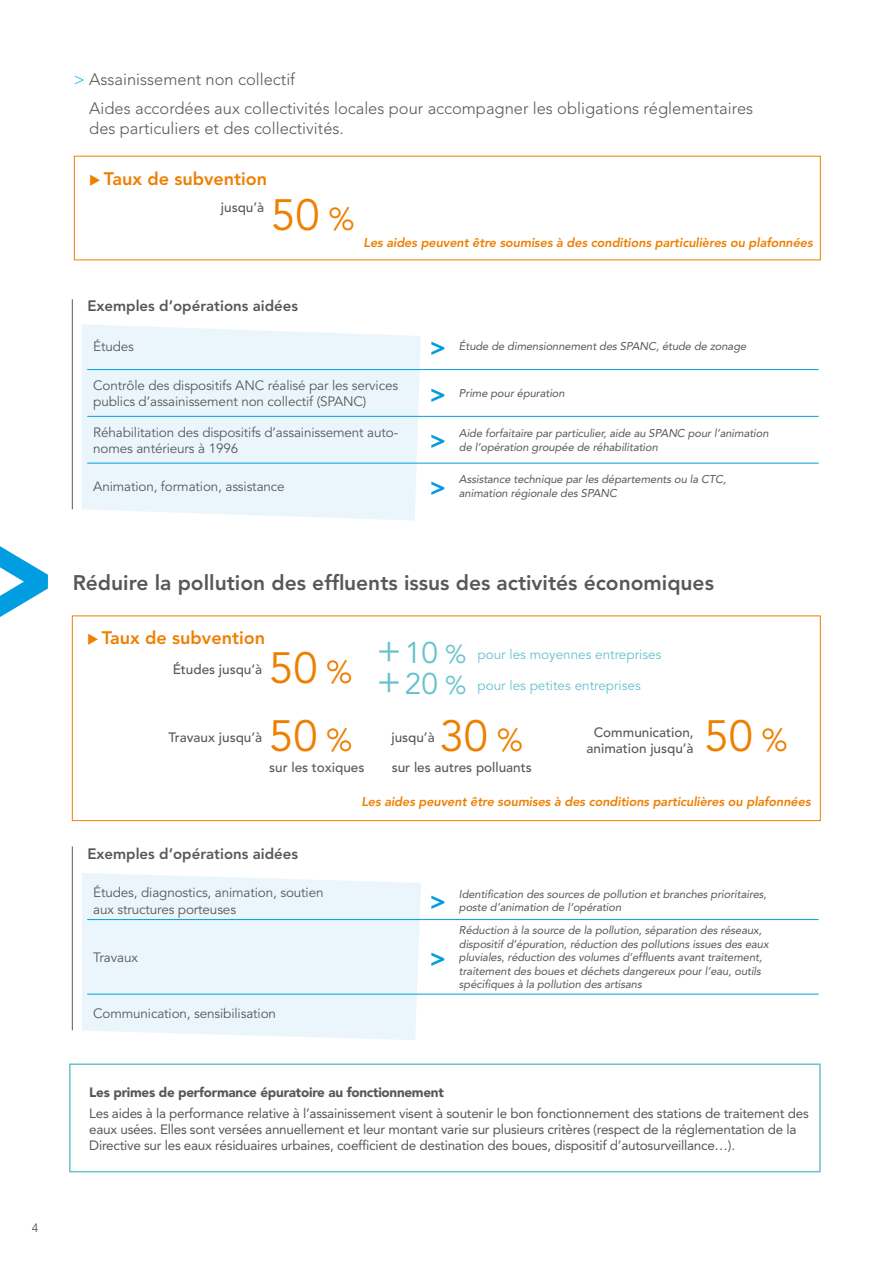
<style>
.page{position:relative;width:893px;height:1263px;background:#fff}
.page>*{position:absolute;margin:0;border:0;box-sizing:border-box;transform-origin:0 0}
.t1{font:800 191.55px "Avenir";color:#009ee0;scale:.75 1}
.t2{font:43.5px/68.6px "Avenir";color:#ee7f00}
.t3{font:29.7px/30.8px "Avenir";color:#66c2cc}
.t4{font:800 25.5px "Avenir";color:#009ee0}
.t5{font:800 21px "Avenir";color:#58585a}
.t6{font:800 18px "Avenir";color:#ee7f00}
.t7{font:300 16.5px/29.7px "Avenir";color:#58585a}
.t8{font:800 15px "Avenir";color:#58585a}
.t9{font:13.5px/16.2px "Avenir";letter-spacing:-.02em;color:#58585a}
.t10{font:13.5px/16.2px "Avenir";letter-spacing:-.01em;color:#58585a}
.t11{font:500 13.5px/16.2px "Avenir";color:#58585a;text-align:center}
.t12{font:13.5px "Avenir";color:#66c2cc}
.t13{font:900 13.5px "Avenir";letter-spacing:-.02em;color:#58585a}
.t14{font:italic 800 12.75px "Avenir";letter-spacing:-.01em;color:#ee7f00}
.t15{font:12px "Avenir";color:#58585a}
.t16{font:italic 11.25px/13.5px "Avenir";letter-spacing:-.01em;color:#58585a}
.s1{color:#00b0e6}
.s2{font-size:31.5px}
.s3{font-size:37.8px}
.s4{font-size:25.5px}
</style>
<div class="page">
<svg style="left:82px;top:873px;width:339px;height:167px;background:#ebf6fc"></svg>
<hr style="left:87px;top:919px;width:336px;height:1px;background:#009ee0">
<hr style="left:423px;top:919px;width:30px;height:1px;background:#009ee0">
<hr style="left:453px;top:919px;width:366px;height:1px;background:#009ee0">
<hr style="left:87px;top:994px;width:336px;height:1px;background:#009ee0">
<hr style="left:423px;top:994px;width:30px;height:1px;background:#009ee0">
<hr style="left:453px;top:994px;width:366px;height:1px;background:#009ee0">
<div style="left:69px;top:1063px;width:752px;height:109px;border:2px solid #66c2cc"></div>
<div style="left:72px;top:615px;width:749px;height:206px;border:1px solid #ee7f00"></div>
<hr style="left:72px;top:846px;width:1px;height:184px;background:#58585a">
<svg style="left:82px;top:324px;width:339px;height:197px;background:#ebf6fc"></svg>
<hr style="left:87px;top:369px;width:336px;height:1px;background:#009ee0">
<hr style="left:423px;top:369px;width:30px;height:1px;background:#009ee0">
<hr style="left:453px;top:369px;width:366px;height:1px;background:#009ee0">
<hr style="left:87px;top:416px;width:336px;height:1px;background:#009ee0">
<hr style="left:423px;top:416px;width:30px;height:1px;background:#009ee0">
<hr style="left:453px;top:416px;width:366px;height:1px;background:#009ee0">
<hr style="left:87px;top:463px;width:336px;height:1px;background:#009ee0">
<hr style="left:423px;top:463px;width:30px;height:1px;background:#009ee0">
<hr style="left:453px;top:463px;width:366px;height:1px;background:#009ee0">
<hr style="left:72px;top:299px;width:1px;height:210px;background:#58585a">
<h1 class="t1" style="left:-36px;top:460px;width:129px">&gt;</h1>
<h3 class="t7" style="left:89px;top:64px;width:665px;text-indent:-15px"><span class="s1">&gt;</span> Assainissement non collectif<br>Aides accordées aux collectivités locales pour accompagner les obligations réglementaires</h3>
<h3 class="t7" style="left:89px;top:114px;width:256px">des particuliers et des collectivités.</h3>
<h3 class="t6" style="left:89px;top:168px;width:179px">◆ Taux de subvention</h3>
<p class="t11" style="left:221px;top:199px;width:45px">jusqu’à</p>
<h2 class="t2" style="left:271px;top:182px;width:85px">50 <span class="s2">%</span></h2>
<p class="t14" style="left:364px;top:235px;width:451px">Les aides peuvent être soumises à des conditions particulières ou plafonnées</p>
<h3 class="t8" style="left:87px;top:297px;width:212px">Exemples d’opérations aidées</h3>
<p class="t10" style="left:93px;top:339px;width:42px">Études</p>
<h3 class="t4" style="left:430px;top:332px;width:18px">&gt;</h3>
<p class="t16" style="left:459px;top:340px;width:289px">Étude de dimensionnement des SPANC, étude de zonage</p>
<p class="t10" style="left:93px;top:378px;width:306px">Contrôle des dispositifs ANC réalisé par les services publics d’assainissement non collectif (SPANC)</p>
<h3 class="t4" style="left:430px;top:379px;width:18px">&gt;</h3>
<p class="t16" style="left:459px;top:387px;width:107px">Prime pour épuration</p>
<p class="t10" style="left:93px;top:424px;width:306px">Réhabilitation des dispositifs d’assainissement auto&shy;nomes antérieurs à 1996</p>
<h3 class="t4" style="left:430px;top:425px;width:18px">&gt;</h3>
<p class="t16" style="left:459px;top:427px;width:311px">Aide forfaitaire par particulier, aide au SPANC pour l’animation de l’opération groupée de réhabilitation</p>
<p class="t10" style="left:93px;top:479px;width:193px">Animation, formation, assistance</p>
<h3 class="t4" style="left:430px;top:472px;width:18px">&gt;</h3>
<p class="t16" style="left:459px;top:473px;width:269px">Assistance technique par les départements ou la CTC, animation régionale des SPANC</p>
<h3 class="t5" style="left:73px;top:570px;width:643px">Réduire la pollution des effluents issus des activités économiques</h3>
<h3 class="t6" style="left:87px;top:627px;width:179px">◆ Taux de subvention</h3>
<p class="t11" style="left:173px;top:661px;width:91px">Études jusqu’à</p>
<h3 class="t3" style="left:376px;top:638px;width:91px"><span class="s3">+</span>10 <span class="s4">% </span><span class="s3">+</span>20 <span class="s4">%</span></h3>
<p class="t12" style="left:477px;top:647px;width:186px">pour les moyennes entreprises</p>
<p class="t12" style="left:477px;top:678px;width:165px">pour les petites entreprises</p>
<h2 class="t2" style="left:269px;top:634px;width:85px">50 <span class="s2">%<br></span>50 <span class="s2">%</span></h2>
<h2 class="t2" style="left:440px;top:703px;width:85px">30 <span class="s2">%</span></h2>
<h2 class="t2" style="left:704px;top:703px;width:85px">50 <span class="s2">%</span></h2>
<p class="t11" style="left:168px;top:730px;width:95px">Travaux jusqu’à</p>
<p class="t11" style="left:391px;top:730px;width:45px">jusqu’à</p>
<p class="t11" style="left:587px;top:724px;width:109px">Communication, animation jusqu’à</p>
<p class="t11" style="left:269px;top:759px;width:97px">sur les toxiques</p>
<p class="t11" style="left:392px;top:759px;width:142px">sur les autres polluants</p>
<h3 class="t8" style="left:87px;top:845px;width:212px">Exemples d’opérations aidées</h3>
<p class="t14" style="left:361px;top:794px;width:451px">Les aides peuvent être soumises à des conditions particulières ou plafonnées</p>
<p class="t10" style="left:93px;top:885px;width:232px">Études, diagnostics, animation, soutien aux structures porteuses</p>
<h3 class="t4" style="left:430px;top:886px;width:18px">&gt;</h3>
<p class="t16" style="left:459px;top:887px;width:309px">Identification des sources de pollution et branches prioritaires, poste d’animation de l’opération</p>
<p class="t10" style="left:93px;top:950px;width:46px">Travaux</p>
<h3 class="t4" style="left:430px;top:942px;width:18px">&gt;</h3>
<p class="t16" style="left:459px;top:923px;width:311px">Réduction à la source de la pollution, séparation des réseaux, dispositif d’épuration, réduction des pollutions issues des eaux pluviales, réduction des volumes d’effluents avant traitement, traitement des boues et déchets dangereux pour l’eau, outils spécifiques à la pollution des artisans</p>
<p class="t10" style="left:93px;top:1006px;width:184px">Communication, sensibilisation</p>
<p class="t13" style="left:89px;top:1084px;width:356px">Les primes de performance épuratoire au fonctionnement</p>
<p class="t9" style="left:89px;top:1105px;width:721px">Les aides à la performance relative à l’assainissement visent à soutenir le bon fonctionnement des stations de traitement des eaux usées. Elles sont versées annuellement et leur montant varie sur plusieurs critères (respect de la réglementation de la<br>Directive sur les eaux résiduaires urbaines, coefficient de destination des boues, dispositif d’autosurveillance…).</p>
<p class="t15" style="left:32px;top:1221px;width:8px">4</p>
</div>
